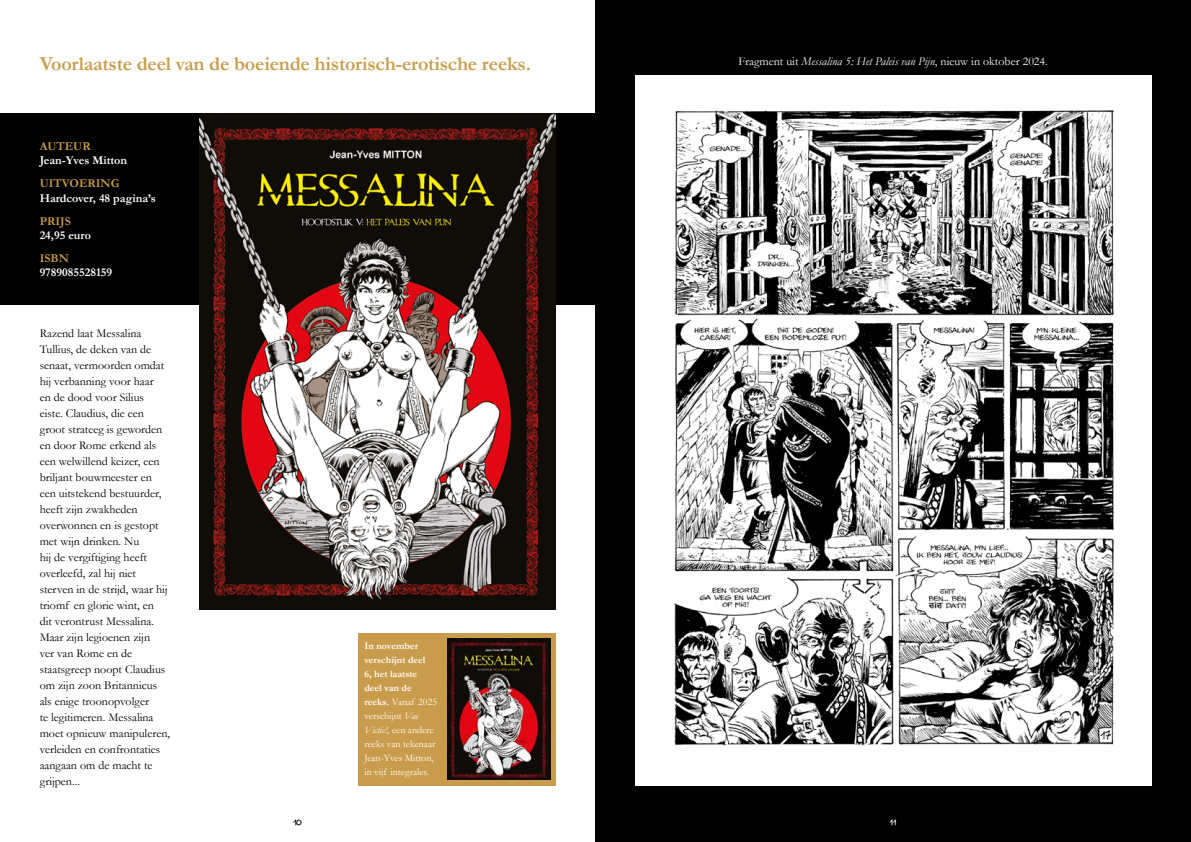
<style>
.page{position:relative;width:1191px;height:842px;background:#fff}
.page>*{position:absolute;margin:0;border:0;box-sizing:border-box;transform-origin:0 0}
.t1{font:700 20px "Garamond";letter-spacing:-.01em;color:#c99c4b}
.t2{font:12px/16px "Garamond";color:#000}
.t3{font:12px "Garamond";color:#fff}
.t4{font:700 12px "Garamond";color:#fff}
.t5{font:700 12px "Garamond";color:#c99c4b}
.t6{font:10px/14px "Garamond";color:#fff}
.t7{font:8px "Trolley Normal";color:#000}
.t8{font:8px "Trolley Normal";color:#fff}
.s1{font-style:italic}
.s2{font-weight:700}
</style>
<div class="page">
<div style="left:0;top:113px;width:595px;height:192px;background:#000"></div>
<img style="left:199px;top:113px;width:357px;height:496px">
<div style="left:595px;top:0;width:596px;height:842px;background:#000"></div>
<img style="left:635px;top:75px;width:516px;height:710px">
<div style="left:884px;top:747px;width:16px;height:25px;background:#fff"></div>
<div style="left:359px;top:633px;width:197px;height:152px;background:#c99c4b"></div>
<img style="left:447px;top:638px;width:103px;height:141px">
<h1 class="t1" style="left:40px;top:50px;width:493px">Voorlaatste deel van de boeiende historisch-erotische reeks.</h1>
<p class="t3" style="left:738px;top:53px;width:311px">Fragment uit <span class="s1">Messalina 5: Het Paleis van Pijn</span>, nieuw in oktober 2024.</p>
<p class="t5" style="left:40px;top:138px;width:53px">AUTEUR</p>
<p class="t4" style="left:40px;top:152px;width:89px">Jean-Yves Mitton</p>
<p class="t5" style="left:40px;top:175px;width:81px">UITVOERING</p>
<p class="t4" style="left:40px;top:190px;width:118px">Hardcover, 48 pagina’s</p>
<p class="t5" style="left:40px;top:213px;width:33px">PRIJS</p>
<p class="t4" style="left:40px;top:227px;width:53px">24,95 euro</p>
<p class="t5" style="left:40px;top:250px;width:31px">ISBN</p>
<p class="t4" style="left:40px;top:264px;width:74px">9789085528159</p>
<p class="t2" style="left:40px;top:325px;width:132px">Razend laat Messalina<br>Tullius, de deken van de senaat, vermoorden omdat hij verbanning voor haar<br>en de dood voor Silius<br>eiste. Claudius, die een groot strateeg is geworden en door Rome erkend als een welwillend keizer, een briljant bouwmeester en een uitstekend bestuurder, heeft zijn zwakheden overwonnen en is gestopt met wijn drinken. Nu<br>hij de vergiftiging heeft overleefd, zal hij niet sterven in de strijd, waar hij triomf en glorie wint, en<br>dit verontrust Messalina.<br>Maar zijn legioenen zijn<br>ver van Rome en de staatsgreep noopt Claudius om zijn zoon Britannicus als enige troonopvolger<br>te legitimeren. Messalina moet opnieuw manipuleren, verleiden en confrontaties aangaan om de macht te grijpen...</p>
<p class="t6" style="left:364px;top:639px;width:74px"><span class="s2">In november verschijnt deel<br>6, het laatste deel van de reeks.</span> Vanaf 2025 verschijnt <span class="s1">Vae<br>Victis!</span>, een andere reeks van tekenaar<br>Jean-Yves Mitton, in vijf integrales.</p>
<p class="t7" style="left:293px;top:818px;width:10px">10</p>
<p class="t8" style="left:890px;top:818px;width:8px">11</p>
</div>
